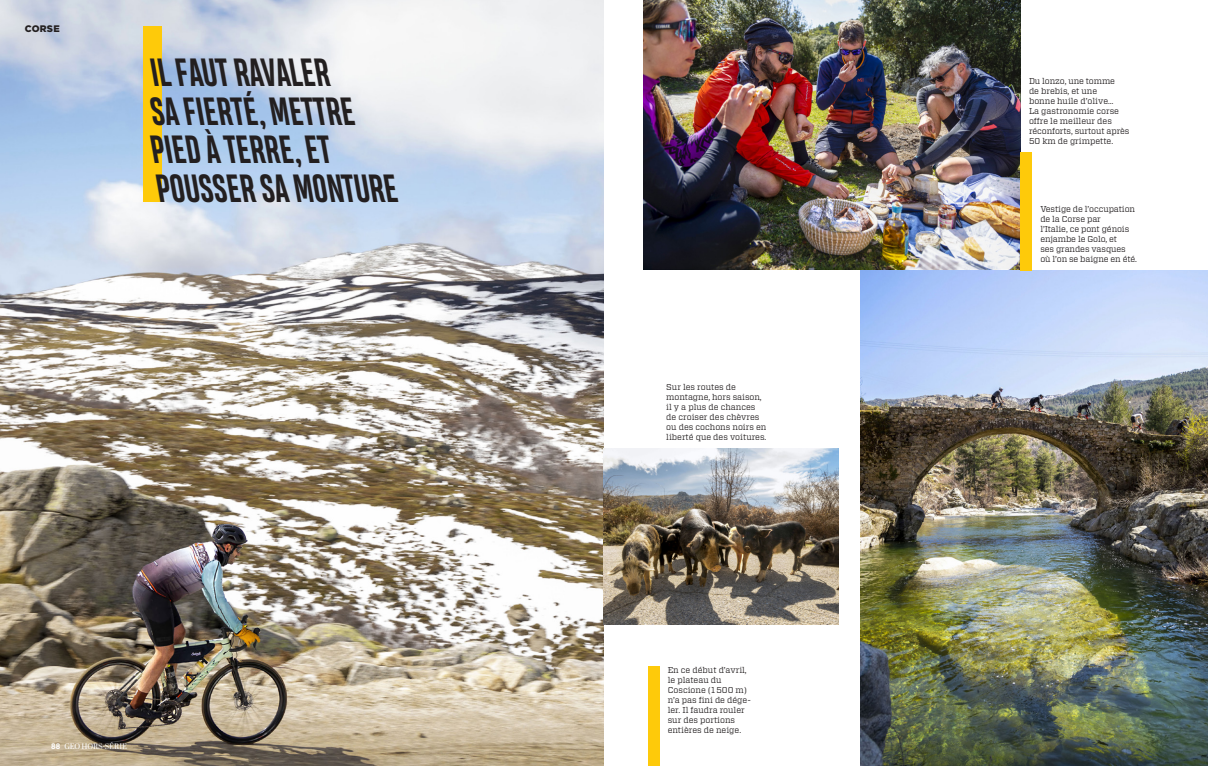
<style>
.page{position:relative;width:1208px;height:766px;background:#fff}
.page>*{position:absolute;margin:0;border:0;box-sizing:border-box;transform-origin:0 0}
.t1{font:italic 700 37px/38.5px "Heading Pro Comp";color:#231f20}
.t2{font:900 9.5px "Gotham";letter-spacing:.02em;color:#231f20}
.t3{font:8.5px/10px "Vitesse";color:#231f20}
.t4{font:8px "Abril Display";letter-spacing:-.015em;color:#fff}
.s1{font-family:"Gotham Narrow";font-weight:700}
</style>
<div class="page">
<img style="left:0;top:0;width:604px;height:765px">
<img style="left:604px;top:448px;width:234px;height:176px">
<img style="left:643px;top:0;width:377px;height:270px">
<img style="left:860px;top:270px;width:348px;height:495px">
<div style="left:143px;top:26px;width:19px;height:176px;background:#feca0a"></div>
<div style="left:648px;top:666px;width:11px;height:99px;background:#feca0a"></div>
<div style="left:1020px;top:152px;width:11px;height:118px;background:#feca0a"></div>
<p class="t2" style="left:25px;top:22px;width:36px">CORSE</p>
<h1 class="t1" style="left:153px;top:57px;width:257px">ILFAUTRAVALER<br>SAFIERTÉ,METTRE<br>PIEDÀTERRE,ET<br>POUSSERSAMONTURE</h1>
<p class="t4" style="left:51px;top:740px;width:77px"><span class="s1">88</span> GEO HORS-SÉRIE</p>
<p class="t3" style="left:666px;top:382px;width:102px">Sur les routes de montagne, hors saison, il y a plus de chances de croiser des chèvres ou des cochons noirs en liberté que des voitures.</p>
<p class="t3" style="left:667px;top:664px;width:85px">En ce début d’avril, le plateau du<br>Coscione (1 500 m) n’a pas fini de dége&shy;ler. Il faudra rouler sur des portions entières de neige.</p>
<p class="t3" style="left:1029px;top:75px;width:102px">Du lonzo, une tomme<br>de brebis, et une<br>bonne huile d’olive…<br>La gastronomie corse offre le meilleur des réconforts, surtout après<br>50 km de grimpette.</p>
<p class="t3" style="left:1040px;top:203px;width:98px">Vestige de l’occupation de la Corse par<br>l’Italie, ce pont génois enjambe le Golo, et<br>ses grandes vasques où l’on se baigne en été.</p>
</div>
